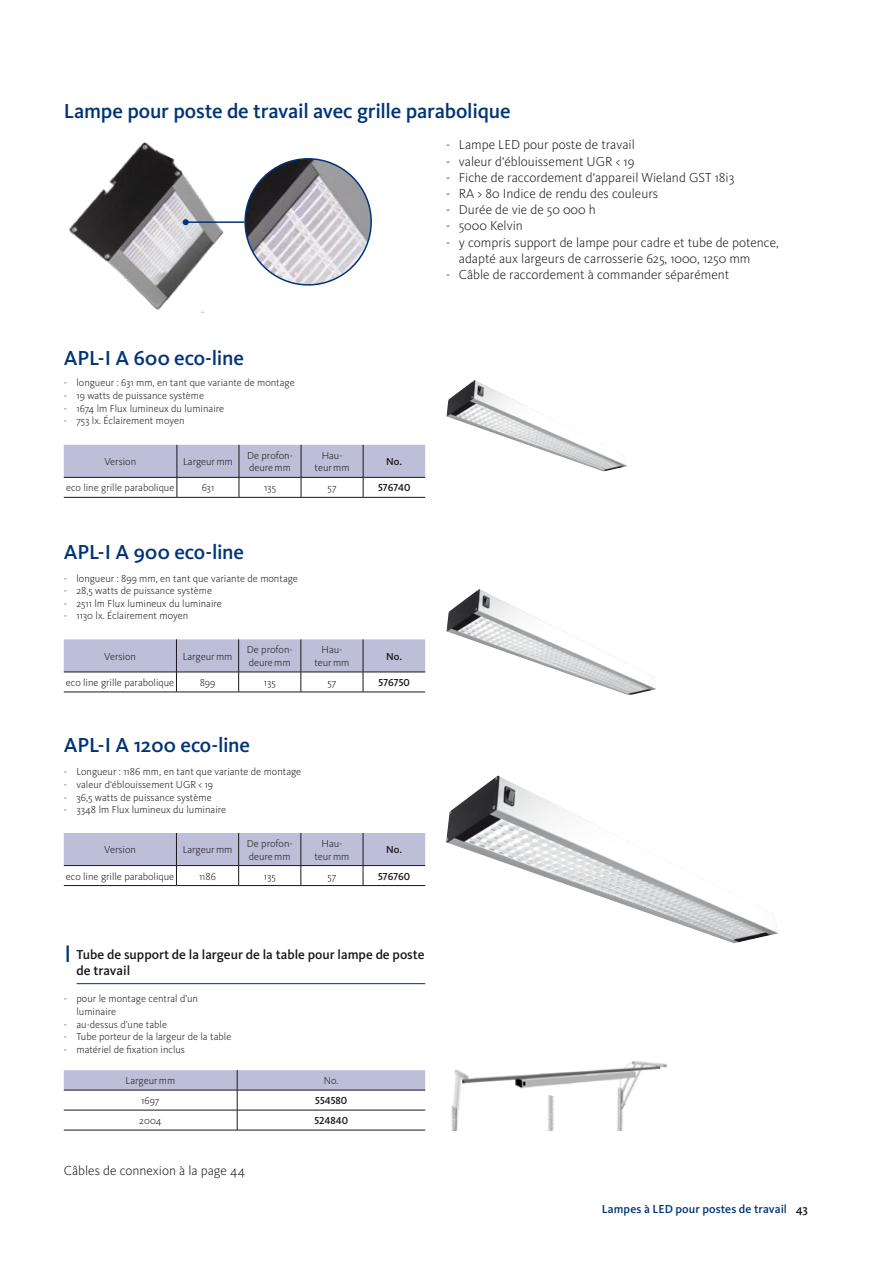
<style>
.page{position:relative;width:893px;height:1263px;background:#fff}
.page>*{position:absolute;margin:0;border:0;box-sizing:border-box;transform-origin:0 0}
.Kapitel_SubHL{font:500 21px "Kievit OT";letter-spacing:-.01em;color:#003477}
.Facts{font:300 13.5px/16.2px "Kievit OT";color:#1a171c}
.t1{font:500 13.5px/16.2px "Kievit OT";color:#1a171c}
.AF_2_Kapitel_Kopie_3{font:500 12px "Kievit OT";letter-spacing:.01em;color:#003477}
.AF_TD_zentriert{font:300 10.5px/12.6px "Kievit OT";color:#1a171c}
.AF_Pivot_TK_zentrier{font:300 10.5px/12.6px "Kievit OT";color:#1a171c}
.AF_TD_zentriert_fett{font:500 10.5px "Kievit OT";color:#1a171c}
.s1{font-family:"Arial Unicode MS";font-weight:400;color:#003477}
.s2{color:#1a171c}
</style>
<div class="page">
<hr style="left:64px;top:1130px;width:173px;height:1px;background:#1a171c">
<hr style="left:237px;top:1130px;width:188px;height:1px;background:#1a171c">
<svg style="left:64px;top:1070px;width:361px;height:60px"></svg>
<hr style="left:77px;top:983px;width:348px;height:1px;background:#003477">
<img style="left:451px;top:1061px;width:217px;height:69px">
<hr style="left:64px;top:692px;width:112px;height:1px;background:#1a171c">
<hr style="left:176px;top:692px;width:63px;height:1px;background:#1a171c">
<hr style="left:239px;top:692px;width:62px;height:1px;background:#1a171c">
<hr style="left:301px;top:692px;width:62px;height:1px;background:#1a171c">
<hr style="left:363px;top:692px;width:62px;height:1px;background:#1a171c">
<svg style="left:64px;top:639px;width:361px;height:53px"></svg>
<hr style="left:64px;top:885px;width:112px;height:1px;background:#1a171c">
<hr style="left:176px;top:885px;width:63px;height:1px;background:#1a171c">
<hr style="left:239px;top:885px;width:62px;height:1px;background:#1a171c">
<hr style="left:301px;top:885px;width:62px;height:1px;background:#1a171c">
<hr style="left:363px;top:885px;width:62px;height:1px;background:#1a171c">
<svg style="left:64px;top:833px;width:361px;height:52px"></svg>
<hr style="left:64px;top:497px;width:113px;height:1px;background:#1a171c">
<hr style="left:177px;top:497px;width:62px;height:1px;background:#1a171c">
<hr style="left:239px;top:497px;width:62px;height:1px;background:#1a171c">
<hr style="left:301px;top:497px;width:62px;height:1px;background:#1a171c">
<hr style="left:363px;top:497px;width:62px;height:1px;background:#1a171c">
<svg style="left:64px;top:445px;width:361px;height:52px"></svg>
<img style="left:446px;top:380px;width:182px;height:91px">
<img style="left:446px;top:589px;width:211px;height:106px">
<img style="left:446px;top:775px;width:332px;height:168px">
<img style="left:69px;top:142px;width:180px;height:171px">
<img style="left:245px;top:159px;width:126px;height:126px;border-radius:63px">
<hr style="left:186px;top:221px;width:58px;height:2px;background:#003477">
<svg style="left:183px;top:219px;width:6px;height:6px"></svg>
<p class="Kapitel_SubHL" style="left:64px;top:98px;width:448px">Lampe pour poste de travail avec grille parabolique</p>
<p class="Facts" style="left:446px;top:137px;width:190px">- Lampe LED pour poste de travail</p>
<p class="Facts" style="left:446px;top:153px;width:190px">- valeur d‘éblouissement UGR &lt; 19</p>
<p class="Facts" style="left:446px;top:169px;width:290px">- Fiche de raccordement d‘appareil Wieland GST 18i3</p>
<p class="Facts" style="left:446px;top:185px;width:213px">- RA &gt; 80 Indice de rendu des couleurs</p>
<p class="Facts" style="left:446px;top:201px;width:151px">- Durée de vie de 50 000 h</p>
<p class="Facts" style="left:446px;top:218px;width:78px">- 5000 Kelvin</p>
<p class="Facts" style="left:459px;top:234px;width:321px;text-indent:-13px">- y compris support de lampe pour cadre et tube de potence, adapté aux largeurs de carrosserie 625, 1000, 1250 mm</p>
<p class="Facts" style="left:446px;top:266px;width:285px">- Câble de raccordement à commander séparément</p>
<p class="Kapitel_SubHL" style="left:64px;top:345px;width:182px">APL-I A 600 eco-line</p>
<p class="AF_TD_zentriert" style="left:64px;top:376px;width:232px">- longueur : 631 mm, en tant que variante de montage</p>
<p class="AF_TD_zentriert" style="left:64px;top:389px;width:142px">- 19 watts de puissance système</p>
<p class="AF_TD_zentriert" style="left:64px;top:402px;width:162px">- 1674 lm Flux lumineux du luminaire</p>
<p class="AF_TD_zentriert" style="left:64px;top:414px;width:122px">- 753 lx. Éclairement moyen</p>
<p class="AF_Pivot_TK_zentrier" style="left:105px;top:455px;width:33px">Version</p>
<p class="AF_Pivot_TK_zentrier" style="left:183px;top:455px;width:51px">Largeurmm</p>
<p class="AF_Pivot_TK_zentrier" style="left:247px;top:449px;width:47px">De profon&shy;deuremm</p>
<p class="AF_Pivot_TK_zentrier" style="left:315px;top:449px;width:37px;text-align:center">Hau&shy;teurmm</p>
<p class="AF_TD_zentriert_fett" style="left:386px;top:455px;width:17px">No.</p>
<p class="AF_TD_zentriert" style="left:66px;top:481px;width:110px">eco line grille parabolique</p>
<p class="AF_TD_zentriert" style="left:202px;top:481px;width:14px">631</p>
<p class="AF_TD_zentriert" style="left:264px;top:481px;width:13px">135</p>
<p class="AF_TD_zentriert" style="left:328px;top:481px;width:10px">57</p>
<p class="AF_TD_zentriert_fett" style="left:378px;top:481px;width:34px">576740</p>
<p class="Kapitel_SubHL" style="left:64px;top:539px;width:182px">APL-I A 900 eco-line</p>
<p class="AF_TD_zentriert" style="left:64px;top:572px;width:236px">- longueur : 899 mm, en tant que variante de montage</p>
<p class="AF_TD_zentriert" style="left:64px;top:584px;width:150px">- 28,5 watts de puissance système</p>
<p class="AF_TD_zentriert" style="left:64px;top:597px;width:160px">- 2511 lm Flux lumineux du luminaire</p>
<p class="AF_TD_zentriert" style="left:64px;top:609px;width:126px">- 1130 lx. Éclairement moyen</p>
<p class="AF_Pivot_TK_zentrier" style="left:104px;top:650px;width:33px">Version</p>
<p class="AF_Pivot_TK_zentrier" style="left:183px;top:650px;width:51px">Largeurmm</p>
<p class="AF_Pivot_TK_zentrier" style="left:247px;top:643px;width:47px">De profon&shy;deuremm</p>
<p class="AF_Pivot_TK_zentrier" style="left:314px;top:643px;width:37px;text-align:center">Hau&shy;teurmm</p>
<p class="AF_TD_zentriert_fett" style="left:386px;top:650px;width:17px">No.</p>
<p class="AF_TD_zentriert" style="left:66px;top:676px;width:110px">eco line grille parabolique</p>
<p class="AF_TD_zentriert" style="left:200px;top:676px;width:17px">899</p>
<p class="AF_TD_zentriert" style="left:264px;top:676px;width:13px">135</p>
<p class="AF_TD_zentriert" style="left:327px;top:676px;width:10px">57</p>
<p class="AF_TD_zentriert_fett" style="left:378px;top:676px;width:33px">576750</p>
<p class="Kapitel_SubHL" style="left:64px;top:732px;width:188px">APL-I A 1200 eco-line</p>
<p class="AF_TD_zentriert" style="left:64px;top:765px;width:239px">- Longueur : 1186 mm, en tant que variante de montage</p>
<p class="AF_TD_zentriert" style="left:64px;top:778px;width:151px">- valeur d‘éblouissement UGR &lt; 19</p>
<p class="AF_TD_zentriert" style="left:64px;top:791px;width:149px">- 36,5 watts de puissance système</p>
<p class="AF_TD_zentriert" style="left:64px;top:803px;width:164px">- 3348 lm Flux lumineux du luminaire</p>
<p class="AF_Pivot_TK_zentrier" style="left:104px;top:843px;width:33px">Version</p>
<p class="AF_Pivot_TK_zentrier" style="left:183px;top:843px;width:51px">Largeurmm</p>
<p class="AF_Pivot_TK_zentrier" style="left:247px;top:837px;width:47px">De profon&shy;deuremm</p>
<p class="AF_Pivot_TK_zentrier" style="left:314px;top:837px;width:37px;text-align:center">Hau&shy;teurmm</p>
<p class="AF_TD_zentriert_fett" style="left:386px;top:843px;width:17px">No.</p>
<p class="AF_TD_zentriert" style="left:66px;top:870px;width:110px">eco line grille parabolique</p>
<p class="AF_TD_zentriert" style="left:199px;top:870px;width:18px">1186</p>
<p class="AF_TD_zentriert" style="left:264px;top:870px;width:13px">135</p>
<p class="AF_TD_zentriert" style="left:327px;top:870px;width:10px">57</p>
<p class="AF_TD_zentriert_fett" style="left:378px;top:870px;width:34px">576760</p>
<p class="t1" style="left:77px;top:946px;width:350px;text-indent:-13px"><span class="s1">┃</span> Tube de support de la largeur de la table pour lampe de poste de travail</p>
<p class="AF_TD_zentriert" style="left:77px;top:992px;width:123px;text-indent:-13px">- pour le montage central d’un luminaire</p>
<p class="AF_TD_zentriert" style="left:64px;top:1018px;width:105px">- au-dessus d’une table</p>
<p class="AF_TD_zentriert" style="left:64px;top:1030px;width:169px">- Tube porteur de la largeur de la table</p>
<p class="AF_TD_zentriert" style="left:64px;top:1043px;width:123px">- matériel de fixation inclus</p>
<p class="AF_Pivot_TK_zentrier" style="left:126px;top:1074px;width:51px">Largeurmm</p>
<p class="AF_Pivot_TK_zentrier" style="left:324px;top:1074px;width:16px">No.</p>
<p class="AF_TD_zentriert" style="left:141px;top:1094px;width:20px">1697</p>
<p class="AF_TD_zentriert_fett" style="left:315px;top:1094px;width:34px">554580</p>
<p class="AF_TD_zentriert" style="left:139px;top:1114px;width:24px">2004</p>
<p class="AF_TD_zentriert_fett" style="left:314px;top:1114px;width:35px">524840</p>
<p class="Facts" style="left:64px;top:1162px;width:183px">Câbles de connexion à la page 44</p>
<p class="AF_2_Kapitel_Kopie_3" style="left:602px;top:1201px;width:208px">Lampes à LED pour postes de travail <span class="s2">43</span></p>
</div>
